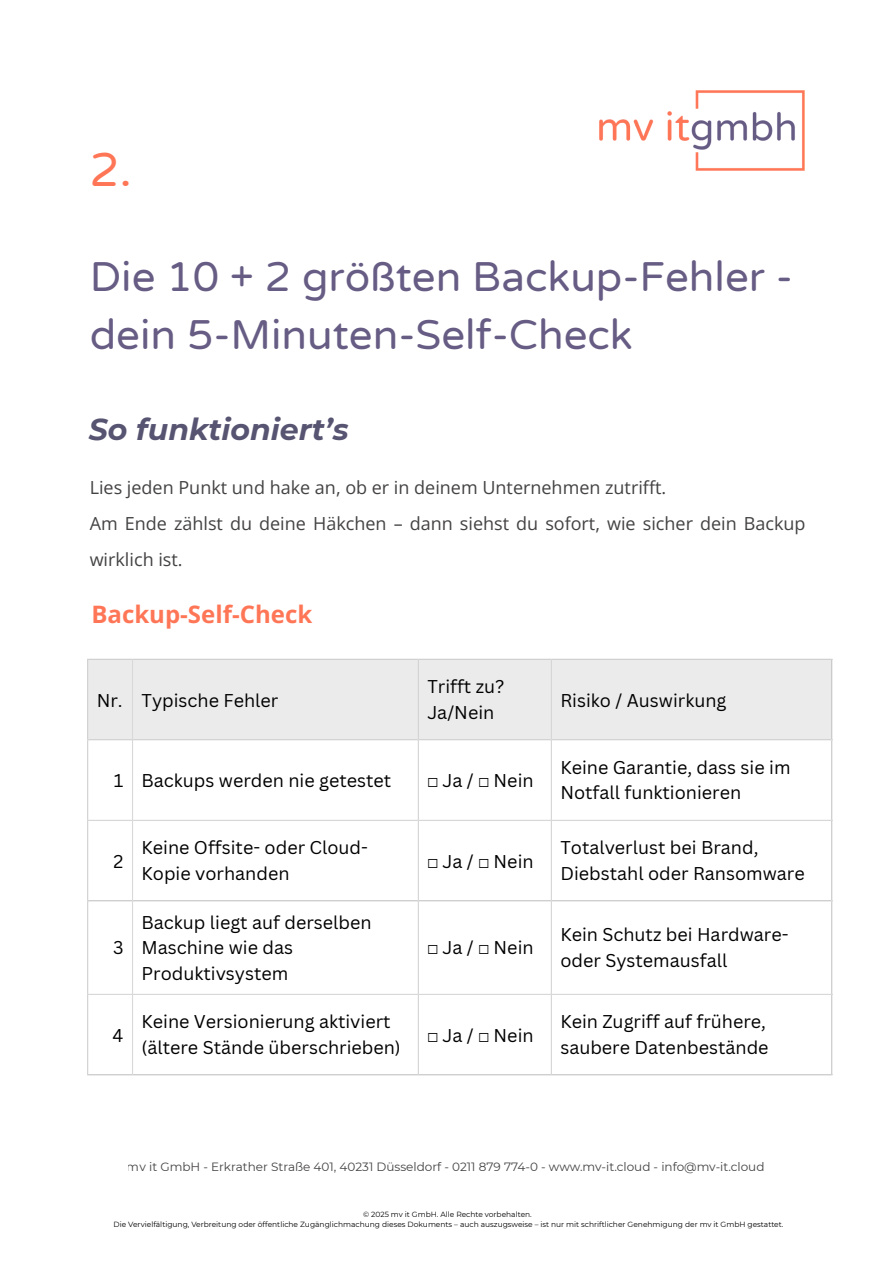
<style>
.page{position:relative;width:894px;height:1264px;background:#fff}
.page>*{position:absolute;margin:0;border:0;box-sizing:border-box;transform-origin:0 0}
.t1{font:48px "Varela Round";color:#ff7657}
.t2{font:42px/58.5px "Varela Round";color:#665c84}
.t3{font:italic 700 30px "Montserrat";color:#575472}
.t4{font:700 24px "Open Sans";color:#ff7657}
.t5{font:18px/26px "Canva Sans";color:#000}
.t6{font:18px/36px "Open Sans";color:#444242}
.t7{font:12px "Montserrat";color:#444242}
.t8{font:7.5px/10.1px "Montserrat";color:#000;text-align:center}
.s1{font-family:"Free Mono"}
</style>
<div class="page">
<img style="left:599px;top:90px;width:205px;height:81px">
<div style="left:88px;top:659px;width:45px;height:81px;background:#ebebeb"></div>
<div style="left:132px;top:659px;width:286px;height:81px;background:#ebebeb"></div>
<div style="left:418px;top:659px;width:134px;height:81px;background:#ebebeb"></div>
<div style="left:551px;top:659px;width:280px;height:81px;background:#ebebeb"></div>
<hr style="left:87px;top:659px;width:1px;height:415px;background:#d9d9d9">
<hr style="left:132px;top:659px;width:1px;height:415px;background:#d9d9d9">
<hr style="left:417px;top:659px;width:2px;height:415px;background:#d9d9d9">
<hr style="left:550px;top:659px;width:1px;height:415px;background:#d9d9d9">
<hr style="left:831px;top:659px;width:1px;height:415px;background:#d9d9d9">
<hr style="left:87px;top:658px;width:745px;height:1px;background:#d9d9d9">
<hr style="left:87px;top:739px;width:745px;height:1px;background:#d9d9d9">
<hr style="left:87px;top:819px;width:745px;height:2px;background:#d9d9d9">
<hr style="left:87px;top:900px;width:745px;height:1px;background:#d9d9d9">
<hr style="left:87px;top:993px;width:745px;height:1px;background:#d9d9d9">
<hr style="left:87px;top:1074px;width:745px;height:1px;background:#d9d9d9">
<h1 class="t1" style="left:89px;top:142px;width:44px">2.</h1>
<h2 class="t2" style="left:90px;top:248px;width:704px">Die 10 + 2 größten Backup-Fehler - dein 5-Minuten-Self-Check</h2>
<h3 class="t3" style="left:89px;top:410px;width:261px">So funktioniert’s</h3>
<p class="t6" style="left:90px;top:469px;width:717px">Lies jeden Punkt und hake an, ob er in deinem Unternehmen zutrifft.<br>Am Ende zählst du deine Häkchen – dann siehst du sofort, wie sicher dein Backup wirklich ist.</p>
<h3 class="t4" style="left:91px;top:597px;width:222px">Backup-Self-Check</h3>
<p class="t5" style="left:97px;top:686px;width:183px">Nr. Typische Fehler</p>
<p class="t5" style="left:427px;top:673px;width:79px">Trifft zu?<br>Ja/Nein</p>
<p class="t5" style="left:114px;top:767px;width:279px">1 Backups werden nie getestet</p>
<p class="t5" style="left:427px;top:767px;width:108px"><span class="s1">☐</span> Ja / <span class="s1">☐</span> Nein</p>
<p class="t5" style="left:114px;top:847px;width:11px">2</p>
<p class="t5" style="left:141px;top:834px;width:228px">Keine Offsite- oder Cloud-<br>Kopie vorhanden</p>
<p class="t5" style="left:427px;top:847px;width:108px"><span class="s1">☐</span> Ja / <span class="s1">☐</span> Nein</p>
<p class="t5" style="left:113px;top:933px;width:12px">3</p>
<p class="t5" style="left:141px;top:909px;width:231px;line-height:25.3px">Backup liegt auf derselben<br>Maschine wie das<br>Produktivsystem</p>
<p class="t5" style="left:427px;top:933px;width:108px"><span class="s1">☐</span> Ja / <span class="s1">☐</span> Nein</p>
<p class="t5" style="left:113px;top:1021px;width:12px">4</p>
<p class="t5" style="left:141px;top:1008px;width:261px">Keine Versionierung aktiviert (ältere Stände überschrieben)</p>
<p class="t5" style="left:427px;top:1021px;width:108px"><span class="s1">☐</span> Ja / <span class="s1">☐</span> Nein</p>
<p class="t5" style="left:560px;top:686px;width:167px">Risiko / Auswirkung</p>
<p class="t5" style="left:560px;top:753px;width:231px">Keine Garantie, dass sie im<br>Notfall funktionieren</p>
<p class="t5" style="left:560px;top:834px;width:246px">Totalverlust bei Brand,<br>Diebstahl oder Ransomware</p>
<p class="t5" style="left:560px;top:921px;width:230px">Kein Schutz bei Hardware&shy;oder Systemausfall</p>
<p class="t5" style="left:560px;top:1008px;width:210px">Kein Zugriff auf frühere, saubere Datenbestände</p>
<p class="t7" style="left:127px;top:1159px;width:639px">mv it GmbH - Erkrather Straße 401, 40231 Düsseldorf - 0211 879 774-0 - www.mv-it.cloud - info@mv-it.cloud</p>
<p class="t8" style="left:113px;top:1209px;width:671px">© 2025 mv it GmbH. Alle Rechte vorbehalten.<br>Die Vervielfältigung, Verbreitung oder öffentliche Zugänglichmachung dieses Dokuments – auch auszugsweise – ist nur mit schriftlicher Genehmigung der mv it GmbH gestattet.</p>
</div>
